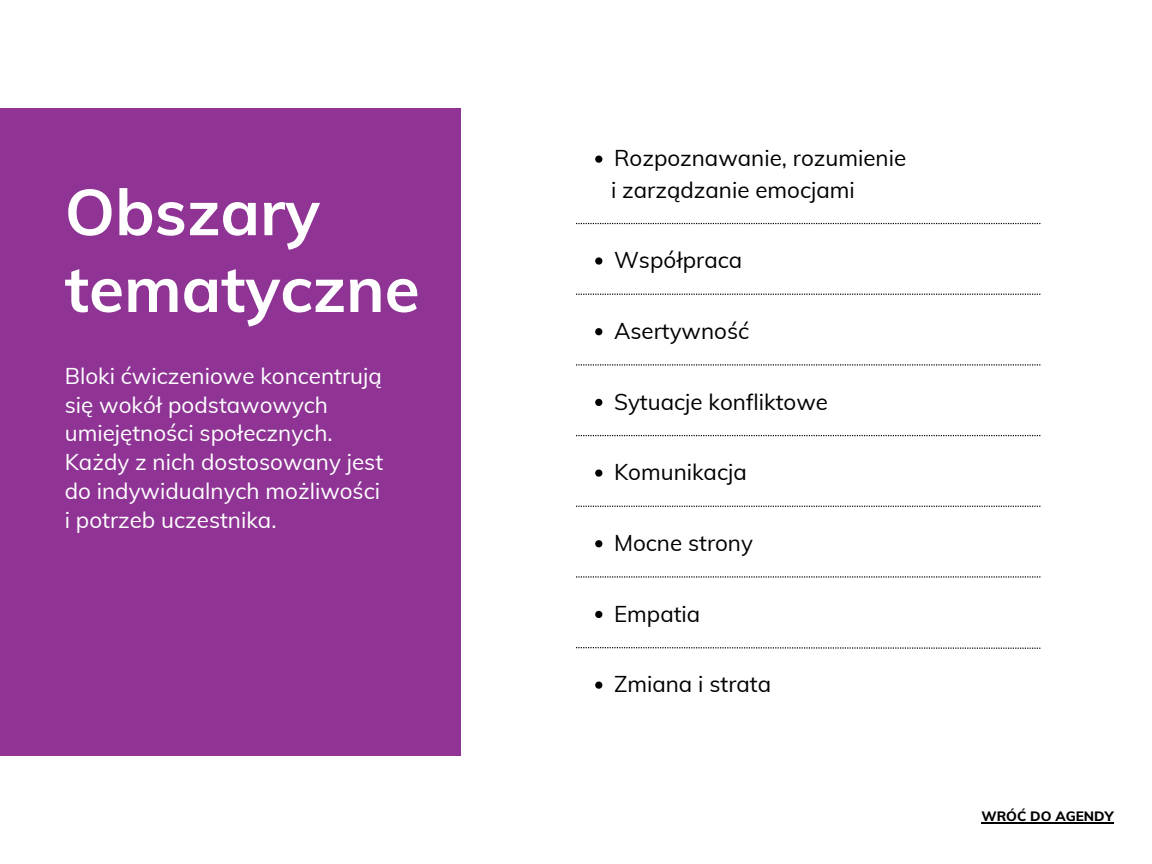
<style>
.page{position:relative;width:1152px;height:864px;background:#fff}
.page>*{position:absolute;margin:0;border:0;box-sizing:border-box;transform-origin:0 0}
.t1{font:700 64.05px/76.8px "Muli";color:#fff}
.t2{font:22.35px/28.8px "Muli";color:#fff}
.t3{font:22.35px "Muli";color:#000}
.t4{font:800 13.65px "Muli";color:#000}
</style>
<div class="page">
<svg style="left:576px;top:223px;width:464px;height:1px"></svg>
<svg style="left:576px;top:294px;width:464px;height:1px"></svg>
<svg style="left:576px;top:364px;width:464px;height:1px"></svg>
<svg style="left:576px;top:435px;width:464px;height:1px"></svg>
<svg style="left:576px;top:506px;width:464px;height:1px"></svg>
<svg style="left:576px;top:576px;width:464px;height:2px"></svg>
<svg style="left:576px;top:647px;width:464px;height:2px"></svg>
<svg style="left:595px;top:156px;width:7px;height:7px"></svg>
<svg style="left:595px;top:540px;width:7px;height:7px"></svg>
<svg style="left:595px;top:257px;width:7px;height:8px"></svg>
<svg style="left:595px;top:328px;width:7px;height:7px"></svg>
<svg style="left:595px;top:399px;width:7px;height:7px"></svg>
<svg style="left:595px;top:469px;width:7px;height:8px"></svg>
<svg style="left:595px;top:611px;width:7px;height:7px"></svg>
<svg style="left:595px;top:682px;width:7px;height:7px"></svg>
<div style="left:0;top:108px;width:460px;height:648px;background:#8f3395"></div>
<hr style="left:981px;top:822px;width:133px;height:2px;background:#000">
<p class="t1" style="left:65px;top:173px;width:356px">Obszary tematyczne</p>
<p class="t2" style="left:65px;top:361px;width:320px">Bloki ćwiczeniowe koncentrują się wokół podstawowych umiejętności społecznych.<br>Każdy z nich dostosowany jest do indywidualnych możliwości</p>
<p class="t2" style="left:65px;top:505px;width:213px">i potrzeb uczestnika.</p>
<h1 class="t3" style="left:614px;top:144px;width:294px">Rozpoznawanie, rozumienie</h1>
<h3 class="t3" style="left:611px;top:175px;width:245px">i zarządzanie emocjami</h3>
<p class="t3" style="left:614px;top:246px;width:130px">Współpraca</p>
<p class="t3" style="left:614px;top:316px;width:137px">Asertywność</p>
<h2 class="t3" style="left:614px;top:387px;width:215px">Sytuacje konfliktowe</h2>
<p class="t3" style="left:614px;top:458px;width:134px">Komunikacja</p>
<p class="t3" style="left:614px;top:529px;width:140px">Mocne strony</p>
<p class="t3" style="left:614px;top:599px;width:88px">Empatia</p>
<p class="t3" style="left:614px;top:670px;width:159px">Zmiana i strata</p>
<p class="t4" style="left:981px;top:807px;width:134px">WRÓĆ DO AGENDY</p>
</div>
